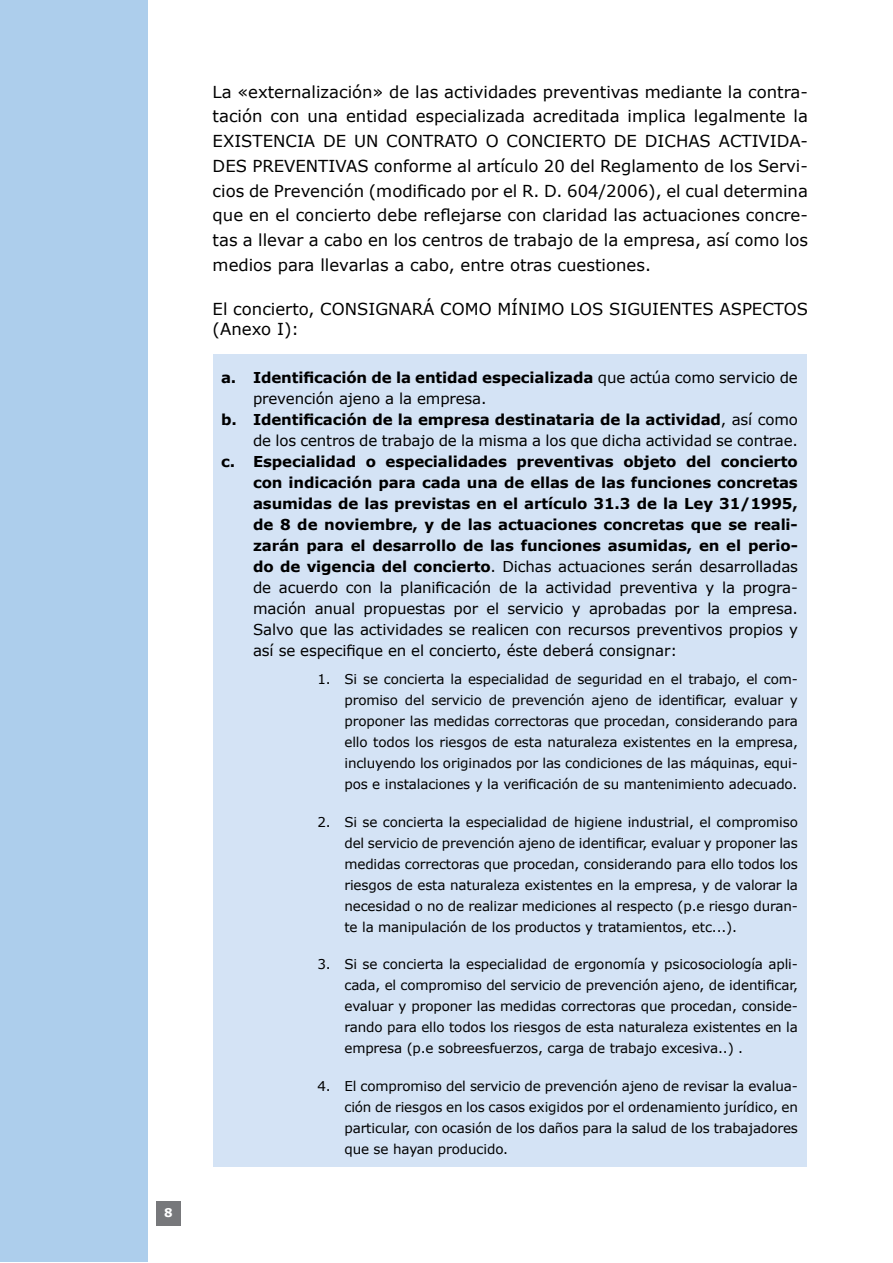
<style>
.page{position:relative;width:893px;height:1263px;background:#fff}
.page>*{position:absolute;margin:0;border:0;box-sizing:border-box;transform-origin:0 0}
.t1{font:16.5px/24.8px "Verdana";color:#000;text-align:justify}
.t2{font:700 15px/21px "Verdana";letter-spacing:-.01em;color:#000;text-align:justify}
.t3{font:15px "Verdana";letter-spacing:-.01em;color:#000}
.t4{font:13.5px/21px "Verdana";letter-spacing:-.01em;color:#000;text-align:justify}
.t5{font:700 12px "Verdana";color:#fff}
.s1{font-weight:400}
</style>
<div class="page">
<div style="left:156px;top:1201px;width:24px;height:24px;background:#77787b"></div>
<div style="left:213px;top:354px;width:593px;height:812px;background:#d4e3f5"></div>
<div style="left:0;top:0;width:147px;height:1261px;background:#adceec"></div>
<p class="t5" style="left:164px;top:1205px;width:10px">8</p>
<p class="t1" style="left:213px;top:79px;width:597px">La «externalización» de las actividades preventivas mediante la contra&shy;tación con una entidad especializada acreditada implica legalmente la EXISTENCIA DE UN CONTRATO O CONCIERTO DE DICHAS ACTIVIDA-DES PREVENTIVAS conforme al artículo 20 del Reglamento de los Servi&shy;cios de Prevención (modificado por el R. D. 604/2006), el cual determina que en el concierto debe reflejarse con claridad las actuaciones concre&shy;tas a llevar a cabo en los centros de trabajo de la empresa, así como los medios para llevarlas a cabo, entre otras cuestiones.</p>
<p class="t1" style="left:213px;top:299px;width:597px;line-height:19.8px">El concierto, CONSIGNARÁ COMO MÍNIMO LOS SIGUIENTES ASPECTOS (Anexo I):</p>
<p class="t2" style="left:221px;top:366px;width:578px">a. Identificación de la entidad especializada <span class="s1">que actúa como servicio de</span></p>
<p class="t3" style="left:253px;top:388px;width:235px">prevención ajeno a la empresa.</p>
<p class="t2" style="left:221px;top:408px;width:578px">b. Identificación de la empresa destinataria de la actividad<span class="s1">, así como</span></p>
<p class="t3" style="left:253px;top:430px;width:546px">de los centros de trabajo de la misma a los que dicha actividad se contrae.</p>
<p class="t2" style="left:253px;top:450px;width:546px;text-indent:-32px">c. Especialidad o especialidades preventivas objeto del concierto con indicación para cada una de ellas de las funciones concretas asumidas de las previstas en el artículo 31.3 de la Ley 31/1995, de 8 de noviembre, y de las actuaciones concretas que se reali&shy;zarán para el desarrollo de las funciones asumidas, en el perio&shy;do de vigencia del concierto<span class="s1">. Dichas actuaciones serán desarrolladas de acuerdo con la planificación de la actividad preventiva y la progra&shy;mación anual propuestas por el servicio y aprobadas por la empresa.<br>Salvo que las actividades se realicen con recursos preventivos propios y así se especifique en el concierto, éste deberá consignar:</span></p>
<p class="t4" style="left:344px;top:668px;width:455px;text-indent:-27px">1. Si se concierta la especialidad de seguridad en el trabajo, el com&shy;promiso del servicio de prevención ajeno de identificar, evaluar y proponer las medidas correctoras que procedan, considerando para ello todos los riesgos de esta naturaleza existentes en la empresa, incluyendo los originados por las condiciones de las máquinas, equi&shy;pos e instalaciones y la verificación de su mantenimiento adecuado.</p>
<p class="t4" style="left:344px;top:811px;width:455px;text-indent:-27px">2. Si se concierta la especialidad de higiene industrial, el compromiso del servicio de prevención ajeno de identificar, evaluar y proponer las medidas correctoras que procedan, considerando para ello todos los riesgos de esta naturaleza existentes en la empresa, y de valorar la necesidad o no de realizar mediciones al respecto (p.e riesgo duran&shy;te la manipulación de los productos y tratamientos, etc...).</p>
<p class="t4" style="left:344px;top:953px;width:455px;text-indent:-27px">3. Si se concierta la especialidad de ergonomía y psicosociología apli&shy;cada, el compromiso del servicio de prevención ajeno, de identificar, evaluar y proponer las medidas correctoras que procedan, conside&shy;rando para ello todos los riesgos de esta naturaleza existentes en la empresa (p.e sobreesfuerzos, carga de trabajo excesiva..) .</p>
<p class="t4" style="left:344px;top:1075px;width:455px;text-indent:-27px">4. El compromiso del servicio de prevención ajeno de revisar la evalua&shy;ción de riesgos en los casos exigidos por el ordenamiento jurídico, en particular, con ocasión de los daños para la salud de los trabajadores que se hayan producido.</p>
</div>
